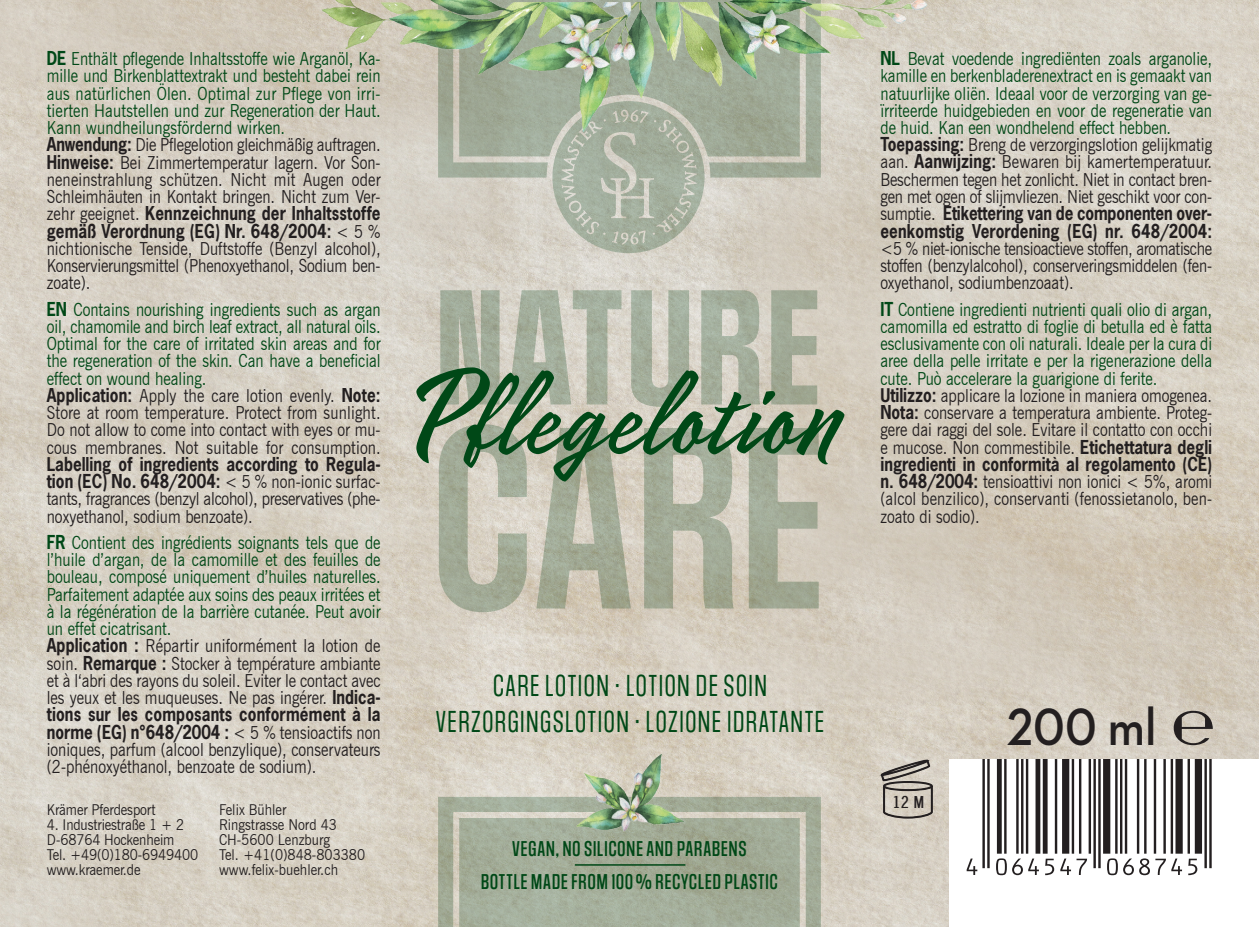
<style>
.page{position:relative;width:1259px;height:927px;background:#fff}
.page>*{position:absolute;margin:0;border:0;box-sizing:border-box;transform-origin:0 0}
.t1{font:600 218.1px "Social Gothic";color:#004817;scale:.9 1}
.t2{font:700 138px "Social Gothic";letter-spacing:.005em;color:#004817;scale:.9 1}
.t3{font:120px "Mojito";color:#004817}
.t4{font:600 53.4px "Neutraface 2 Text";color:#231f20;scale:.9 1}
.t5{font:25.5px/36px "Social Gothic";letter-spacing:.045em;color:#004817;text-align:center;scale:.9 1}
.t6{font:18px/17.4px "News Gothic BT";color:#004817;scale:.85 1}
.t7{font:18px/17.1px "News Gothic BT";color:#231f20;text-align:justify;scale:.85 1}
.t8{font:700 18px/17.1px "News Gothic LT";color:#231f20;scale:.85 1}
.t9{font:500 18px/33px "Social Gothic";letter-spacing:.03em;color:#004817;text-align:center;scale:.9 1}
.t10{font:18px "News Gothic Bold";color:#231f20;scale:.85 1}
.t11{font:15px/15px "News Gothic BT";letter-spacing:-.01em;color:#231f20;scale:.9 1}
.s1{font-family:"News Gothic LT";font-weight:700}
.s2{font-family:"News Gothic LT";font-weight:700;color:#231f20}
.s3{color:#231f20}
.s4{font-family:"News Gothic BT";font-weight:400}
</style>
<div class="page">
<img style="left:0;top:0;width:1259px;height:927px">
<svg style="left:552px;top:178px;width:152px;height:75px;background:#b5bbac"></svg>
<svg style="left:438px;top:138px;width:383px;height:40px;background:#aab2a2"></svg>
<svg style="left:438px;top:797px;width:383px;height:130px;background:#a6ae9a"></svg>
<div style="left:949px;top:759px;width:310px;height:168px;background:#fff"></div>
<svg style="left:966px;top:759px;width:245px;height:116px"></svg>
<svg style="left:880px;top:758px;width:52px;height:61px;background:#b0a9a0"></svg>
<svg style="left:1173px;top:711px;width:39px;height:34px"></svg>
<hr style="left:575px;top:864px;width:110px;height:2px;background:#004817">
<img style="left:316px;top:0;width:618px;height:138px">
<img style="left:570px;top:730px;width:122px;height:122px">
<p class="t6" style="left:47px;top:50px;width:394px"><span class="s1">DE</span> Enthält pflegende Inhaltsstoffe wie Arganöl, Ka&shy;mille und Birkenblattextrakt und besteht dabei rein aus natürlichen Ölen. Optimal zur Pflege von irri&shy;tierten Hautstellen und zur Regeneration der Haut.<br>Kann wundheilungsfördernd wirken.<br><span class="s2">Anwendung:</span> <span class="s3">Die Pflegelotion gleichmäßig auftragen.<br></span><span class="s2">Hinweise:</span> <span class="s3">Bei Zimmertemperatur lagern. Vor Son&shy;neneinstrahlung schützen. Nicht mit Augen oder Schleimhäuten in Kontakt bringen. Nicht zum Ver-</span></p>
<p class="t8" style="left:47px;top:205px;width:394px"><span class="s4">zehr geeignet.</span> Kennzeichnung der Inhaltsstoffe gemäß Verordnung (EG) Nr. 648/2004: <span class="s4">&lt; 5 %</span></p>
<p class="t7" style="left:47px;top:240px;width:394px">nichtionische Tenside, Duftstoffe (Benzyl alcohol), Konservierungsmittel (Phenoxyethanol, Sodium ben&shy;zoate).</p>
<p class="t6" style="left:47px;top:300px;width:394px"><span class="s1">EN</span> Contains nourishing ingredients such as argan oil, chamomile and birch leaf extract, all natural oils.<br>Optimal for the care of irritated skin areas and for the regeneration of the skin. Can have a beneficial effect on wound healing.<br><span class="s2">Application:</span> <span class="s3">Apply the care lotion evenly.</span> <span class="s2">Note:<br></span><span class="s3">Store at room temperature. Protect from sunlight.<br>Do not allow to come into contact with eyes or mu&shy;cous membranes. Not suitable for consumption.</span></p>
<p class="t8" style="left:47px;top:455px;width:394px">Labelling of ingredients according to Regula&shy;tion (EC) No. 648/2004: <span class="s4">&lt; 5 % non-ionic surfac-</span></p>
<p class="t7" style="left:47px;top:490px;width:394px">tants, fragrances (benzyl alcohol), preservatives (phe&shy;noxyethanol, sodium benzoate).</p>
<p class="t6" style="left:47px;top:534px;width:394px"><span class="s1">FR</span> Contient des ingrédients soignants tels que de l’huile d’argan, de la camomille et des feuilles de bouleau, composé uniquement d’huiles naturelles.<br>Parfaitement adaptée aux soins des peaux irritées et à la régénération de la barrière cutanée. Peut avoir un effet cicatrisant.<br><span class="s2">Application :</span> <span class="s3">Répartir uniformément la lotion de soin.</span> <span class="s2">Remarque :</span> <span class="s3">Stocker à température ambiante et à l‘abri des rayons du soleil. Éviter le contact avec les yeux et les muqueuses. Ne pas ingérer.</span> <span class="s2">Indica-</span></p>
<p class="t8" style="left:47px;top:706px;width:394px">tions sur les composants conformément à la norme (EG) n°648/2004 : <span class="s4">&lt; 5 % tensioactifs non</span></p>
<p class="t7" style="left:47px;top:741px;width:394px">ioniques, parfum (alcool benzylique), conservateurs (2-phénoxyéthanol, benzoate de sodium).</p>
<p class="t11" style="left:47px;top:802px;width:122px">Krämer Pferdesport</p>
<p class="t11" style="left:47px;top:817px;width:170px">4. Industriestraße 1 + 2<br>D-68764 Hockenheim<br>Tel. +49(0)180-6949400 www.kraemer.de</p>
<p class="t11" style="left:219px;top:802px;width:164px">Felix Bühler<br>Ringstrasse Nord 43<br>CH-5600 Lenzburg<br>Tel. +41(0)848-803380 www.felix-buehler.ch</p>
<h2 class="t2" style="left:434px;top:260px;width:433px">NATURE</h2>
<h1 class="t1" style="left:429px;top:378px;width:443px">CARE</h1>
<h3 class="t3" style="left:399px;top:327px;width:443px">Pflegelotion</h3>
<h3 class="t5" style="left:436px;top:668px;width:433px">CARE LOTION · LOTION DE SOIN<br>VERZORGINGSLOTION · LOZIONE IDRATANTE</h3>
<p class="t9" style="left:481px;top:833px;width:332px">VEGAN, NO SILICONE AND PARABENS<br>BOTTLE MADE FROM 100% RECYCLED PLASTIC</p>
<p class="t6" style="left:880px;top:50px;width:392px"><span class="s1">NL</span> Bevat voedende ingrediënten zoals arganolie, kamille en berkenbladerenextract en is gemaakt van natuurlijke oliën. Ideaal voor de verzorging van ge&shy;ïrriteerde huidgebieden en voor de regeneratie van de huid. Kan een wondhelend effect hebben.<br><span class="s2">Toepassing:</span> <span class="s3">Breng de verzorgingslotion gelijkmatig aan.</span> <span class="s2">Aanwijzing:</span> <span class="s3">Bewaren bij kamertemperatuur.<br>Beschermen tegen het zonlicht. Niet in contact bren&shy;gen met ogen of slijmvliezen. Niet geschikt voor con-</span></p>
<p class="t8" style="left:880px;top:205px;width:392px"><span class="s4">sumptie.</span> Etikettering van de componenten over&shy;eenkomstig Verordening (EG) nr. 648/2004:</p>
<p class="t7" style="left:880px;top:240px;width:392px">&lt;5 % niet-ionische tensioactieve stoffen, aromatische stoffen (benzylalcohol), conserveringsmiddelen (fen&shy;oxyethanol, sodiumbenzoaat).</p>
<p class="t6" style="left:880px;top:300px;width:392px"><span class="s1">IT</span> Contiene ingredienti nutrienti quali olio di argan, camomilla ed estratto di foglie di betulla ed è fatta esclusivamente con oli naturali. Ideale per la cura di aree della pelle irritate e per la rigenerazione della cute. Può accelerare la guarigione di ferite.<br><span class="s2">Utilizzo:</span> <span class="s3">applicare la lozione in maniera omogenea.<br></span><span class="s2">Nota:</span> <span class="s3">conservare a temperatura ambiente. Proteg&shy;gere dai raggi del sole. Evitare il contatto con occhi e mucose. Non commestibile.</span> <span class="s2">Etichettatura degli</span></p>
<p class="t8" style="left:880px;top:455px;width:392px">ingredienti in conformità al regolamento (CE)</p>
<p class="t7" style="left:880px;top:473px;width:392px"><span class="s1">n. 648/2004:</span> tensioattivi non ionici &lt; 5%, aromi (alcol benzilico), conservanti (fenossietanolo, ben&shy;zoato di sodio).</p>
<p class="t10" style="left:892px;top:795px;width:39px">12 M</p>
<h3 class="t4" style="left:1007px;top:693px;width:168px">200 ml</h3>
</div>
